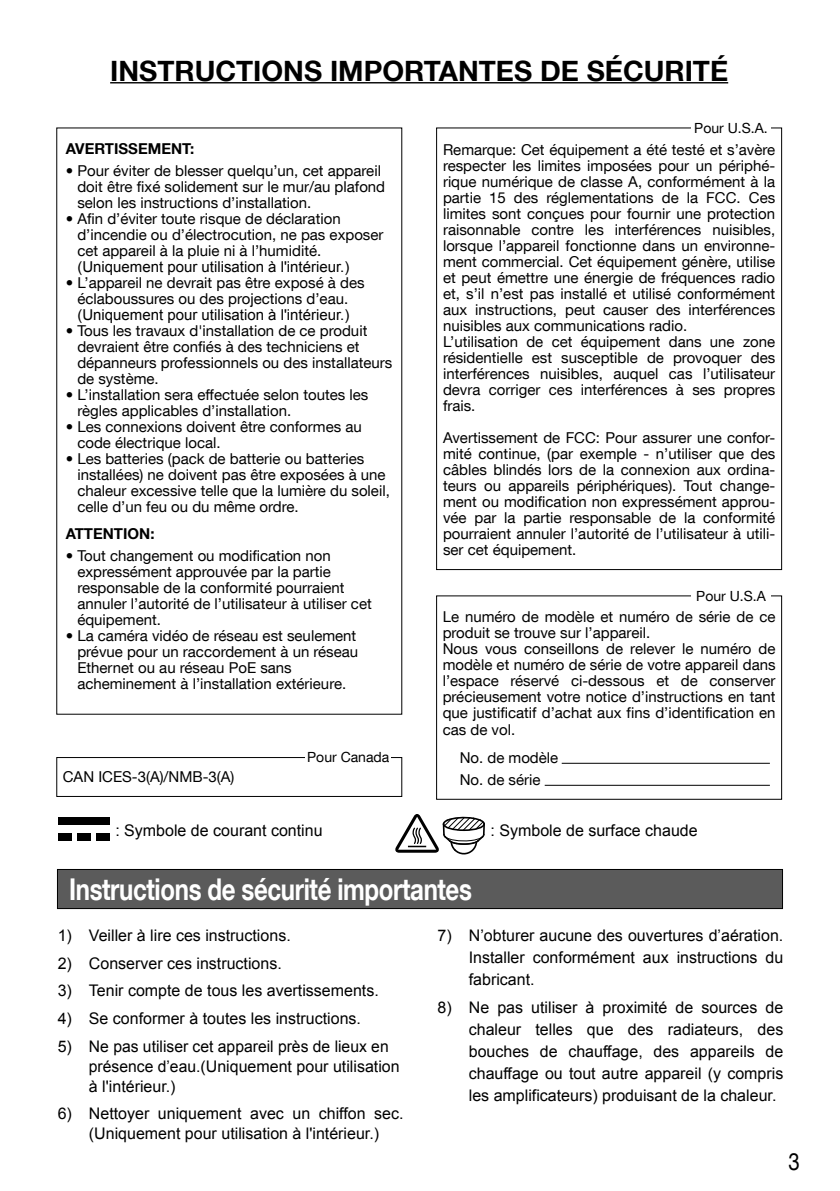
<style>
.page{position:relative;width:840px;height:1191px;background:#fff}
.page>*{position:absolute;margin:0;border:0;box-sizing:border-box;transform-origin:0 0}
.t1{font:700 30px "Helvetica Neue LT Com";letter-spacing:-.015em;color:#fff;scale:.8 1}
.t2{font:700 28px "Helvetica Neue LT Com";color:#000}
.t3{font:24px "Helvetica Neue LT Com";color:#000;scale:.85 1}
.t4{font:16px/22px "Arial";color:#000;text-align:justify}
.t5{font:15px/16px "Helvetica Neue LT Com";color:#000}
.t6{font:15px "Arial";color:#000}
.t7{font:700 15px "Helvetica Neue LT Com";color:#000}
.t8{font:14px "Helvetica Neue LT Com";color:#000}
</style>
<div class="page">
<hr style="left:110px;top:82px;width:618px;height:1px;background:#000">
<hr style="left:562px;top:763px;width:208px;height:1px;background:#000">
<hr style="left:545px;top:785px;width:225px;height:1px;background:#000">
<div style="left:436px;top:595px;width:346px;height:204px;border:1px solid #000"></div>
<div style="left:56px;top:757px;width:346px;height:39px;border:1px solid #000"></div>
<div style="left:306px;top:748px;width:85px;height:18px;background:#fff"></div>
<div style="left:691px;top:587px;width:80px;height:18px;background:#fff"></div>
<div style="left:57px;top:869px;width:726px;height:39px;background:#5b5b5b"></div>
<div style="left:57px;top:869px;width:726px;height:39px;border:1px solid #000"></div>
<div style="left:59px;top:817px;width:51px;height:7px;background:#000"></div>
<div style="left:59px;top:833px;width:13px;height:7px;background:#000"></div>
<div style="left:97px;top:833px;width:13px;height:7px;background:#000"></div>
<div style="left:78px;top:833px;width:13px;height:7px;background:#000"></div>
<svg style="left:395px;top:814px;width:90px;height:41px"></svg>
<h2 class="t2" style="left:110px;top:61px;width:620px">INSTRUCTIONS IMPORTANTES DE SÉCURITÉ</h2>
<p class="t7" style="left:66px;top:143px;width:130px">AVERTISSEMENT:</p>
<p class="t5" style="left:77px;top:164px;width:309px;text-indent:-12px">• Pour éviter de blesser quelqu’un, cet appareil doit être fixé solidement sur le mur/au plafond selon les instructions d’installation.</p>
<p class="t5" style="left:77px;top:212px;width:308px;text-indent:-12px">• Afin d’éviter toute risque de déclaration d’incendie ou d’électrocution, ne pas exposer cet appareil à la pluie ni à l’humidité.</p>
<p class="t6" style="left:77px;top:258px;width:274px">(Uniquement pour utilisation à l'intérieur.)</p>
<p class="t5" style="left:66px;top:276px;width:300px;text-align:center">• L’appareil ne devrait pas être exposé à des éclaboussures ou des projections d’eau.</p>
<p class="t6" style="left:77px;top:306px;width:274px">(Uniquement pour utilisation à l'intérieur.)</p>
<p class="t5" style="left:77px;top:324px;width:317px;text-indent:-12px">• Tous les travaux d'installation de ce produit devraient être confiés à des techniciens et dépanneurs professionnels ou des installateurs de système.</p>
<p class="t5" style="left:77px;top:388px;width:293px;text-indent:-12px">• L’installation sera effectuée selon toutes les règles applicables d’installation.</p>
<p class="t5" style="left:77px;top:420px;width:286px;text-indent:-12px">• Les connexions doivent être conformes au code électrique local.</p>
<p class="t5" style="left:77px;top:452px;width:314px;text-indent:-12px">• Les batteries (pack de batterie ou batteries installées) ne doivent pas être exposées à une chaleur excessive telle que la lumière du soleil, celle d’un feu ou du même ordre.</p>
<p class="t7" style="left:66px;top:528px;width:90px">ATTENTION:</p>
<p class="t5" style="left:77px;top:549px;width:296px;text-indent:-12px">• Tout changement ou modification non expressément approuvée par la partie responsable de la conformité pourraient annuler l’autorité de l’utilisateur à utiliser cet équipement.</p>
<p class="t5" style="left:77px;top:629px;width:282px;text-indent:-12px">• La caméra vidéo de réseau est seulement prévue pour un raccordement à un réseau Ethernet ou au réseau PoE sans acheminement à l’installation extérieure.</p>
<p class="t8" style="left:307px;top:752px;width:84px">Pour Canada</p>
<p class="t8" style="left:694px;top:123px;width:75px">Pour U.S.A.</p>
<p class="t5" style="left:443px;top:144px;width:334px">Remarque: Cet équipement a été testé et s’avère respecter les limites imposées pour un périphé&shy;rique numérique de classe A, conformément à la partie 15 des réglementations de la FCC. Ces limites sont conçues pour fournir une protection raisonnable contre les interférences nuisibles, lorsque l’appareil fonctionne dans un environne&shy;ment commercial. Cet équipement génère, utilise et peut émettre une énergie de fréquences radio et, s’il n’est pas installé et utilisé conformément aux instructions, peut causer des interférences nuisibles aux communications radio.<br>L’utilisation de cet équipement dans une zone résidentielle est susceptible de provoquer des interférences nuisibles, auquel cas l’utilisateur devra corriger ces interférences à ses propres frais.</p>
<p class="t5" style="left:443px;top:432px;width:334px;text-align:justify">Avertissement de FCC: Pour assurer une confor&shy;mité continue, (par exemple - n’utiliser que des câbles blindés lors de la connexion aux ordina&shy;teurs ou appareils périphériques). Tout change&shy;ment ou modification non expressément approu&shy;vée par la partie responsable de la conformité pourraient annuler l’autorité de l’utilisateur à utili&shy;ser cet équipement.</p>
<p class="t8" style="left:696px;top:590px;width:71px">Pour U.S.A</p>
<p class="t5" style="left:443px;top:610px;width:334px">Le numéro de modèle et numéro de série de ce produit se trouve sur l’appareil.<br>Nous vous conseillons de relever le numéro de modèle et numéro de série de votre appareil dans l’espace réservé ci-dessous et de conserver précieusement votre notice d’instructions en tant que justificatif d’achat aux fins d’identification en cas de vol.</p>
<p class="t5" style="left:460px;top:751px;width:100px">No. de modèle</p>
<p class="t5" style="left:63px;top:771px;width:173px">CAN ICES-3(A)/NMB-3(A)</p>
<p class="t5" style="left:460px;top:773px;width:82px">No. de série</p>
<p class="t4" style="left:115px;top:819px;width:209px">: Symbole de courant continu</p>
<p class="t4" style="left:491px;top:819px;width:209px">: Symbole de surface chaude</p>
<h1 class="t1" style="left:69px;top:878px;width:505px">Instructions de sécurité importantes</h1>
<p class="t4" style="left:58px;top:924px;width:235px">1) Veiller à lire ces instructions.</p>
<p class="t4" style="left:58px;top:952px;width:226px">2) Conserver ces instructions.</p>
<p class="t4" style="left:58px;top:979px;width:323px">3) Tenir compte de tous les avertissements.</p>
<p class="t4" style="left:58px;top:1007px;width:305px">4) Se conformer à toutes les instructions.</p>
<p class="t4" style="left:89px;top:1036px;width:312px;line-height:20px;text-align:left;text-indent:-31px">5) Ne pas utiliser cet appareil près de lieux en présence d’eau.(Uniquement pour utilisation à l'intérieur.)</p>
<p class="t4" style="left:58px;top:1103px;width:347px;line-height:20px;text-align:center">6) Nettoyer uniquement avec un chiffon sec. (Uniquement pour utilisation à l'intérieur.)</p>
<p class="t4" style="left:469px;top:924px;width:316px;text-indent:-31px">7) N’obturer aucune des ouvertures d’aération.<br>Installer conformément aux instructions du fabricant.</p>
<p class="t4" style="left:469px;top:996px;width:316px;text-indent:-31px">8) Ne pas utiliser à proximité de sources de chaleur telles que des radiateurs, des bouches de chauffage, des appareils de chauffage ou tout autre appareil (y compris les amplificateurs) produisant de la chaleur.</p>
<h3 class="t3" style="left:789px;top:1153px;width:15px">3</h3>
</div>
